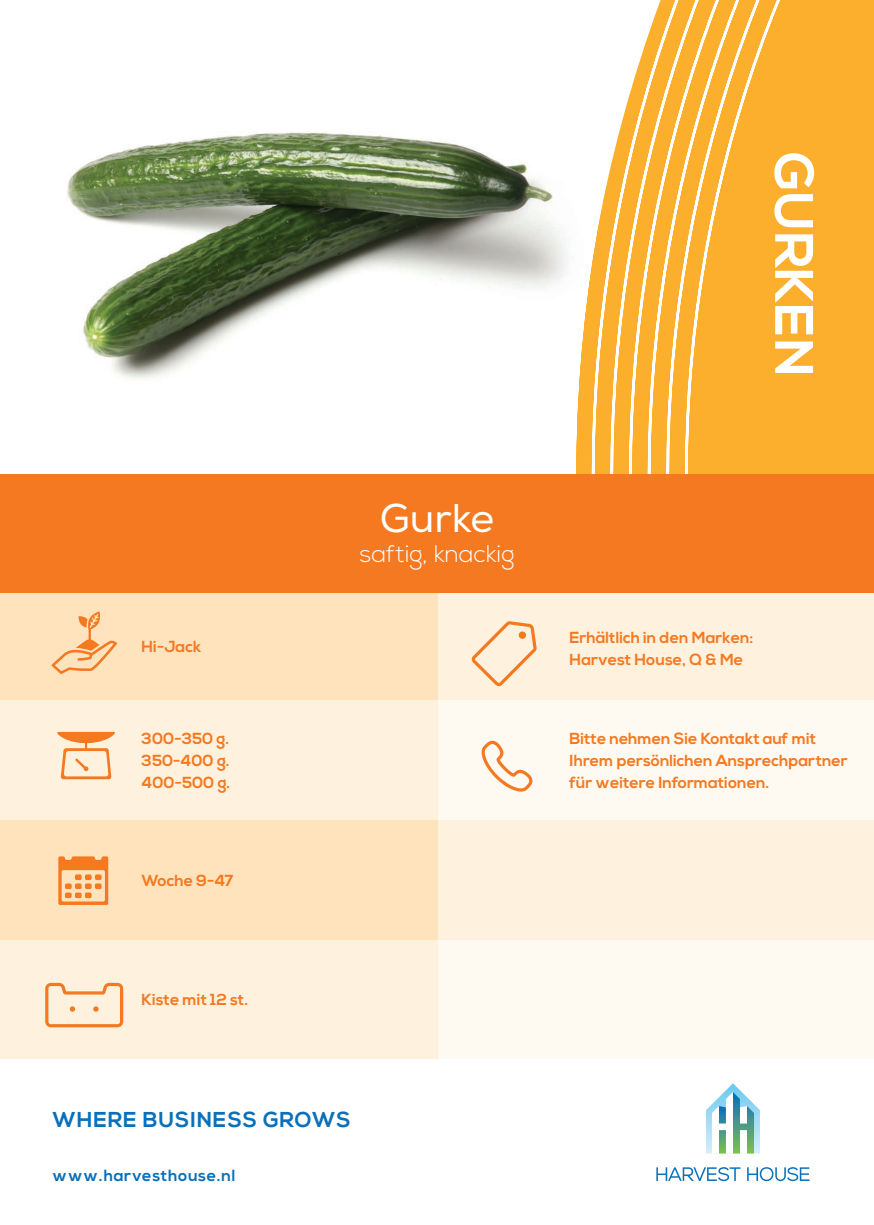
<style>
.page{position:relative;width:874px;height:1225px;background:#fff}
.page>*{position:absolute;margin:0;border:0;box-sizing:border-box;transform-origin:0 0}
.t1{font:700 54px "Nexa";color:#fff}
.t2{font:40px "Nexa";letter-spacing:-.005em;color:#fff}
.t3{font:300 24px "Nexa";color:#fff}
.t4{font:700 21.6px "Nexa";letter-spacing:.04em;color:#0970b9}
.t5{font:700 16.2px "Nexa";letter-spacing:.04em;color:#0970b9}
.t6{font:700 16px/22px "Nexa";color:#f47921}
</style>
<div class="page">
<img style="left:67px;top:132px;width:352px;height:248px">
<svg style="left:419px;top:140px;width:77px;height:143px;background:#8b9280"></svg>
<svg style="left:496px;top:0;width:377px;height:474px"></svg>
<div style="left:0;top:593px;width:437px;height:106px;background:#fee3bc"></div>
<div style="left:0;top:699px;width:437px;height:120px;background:#fef1dd"></div>
<div style="left:0;top:819px;width:437px;height:120px;background:#fee3bc"></div>
<div style="left:0;top:939px;width:437px;height:120px;background:#fef1dd"></div>
<div style="left:437px;top:593px;width:436px;height:106px;background:#fef1dd"></div>
<div style="left:437px;top:699px;width:436px;height:120px;background:#fef9f1"></div>
<div style="left:437px;top:819px;width:436px;height:120px;background:#fef1dd"></div>
<div style="left:437px;top:939px;width:436px;height:120px;background:#fef9f1"></div>
<svg style="left:656px;top:1167px;width:84px;height:14px"></svg>
<svg style="left:747px;top:1167px;width:62px;height:14px"></svg>
<svg style="left:706px;top:1083px;width:53px;height:70px"></svg>
<svg style="left:481px;top:741px;width:51px;height:50px"></svg>
<div style="left:0;top:474px;width:873px;height:119px;background:#f47921"></div>
<svg style="left:58px;top:856px;width:50px;height:49px"></svg>
<svg style="left:45px;top:983px;width:78px;height:44px"></svg>
<svg style="left:471px;top:621px;width:66px;height:65px"></svg>
<div style="left:518px;top:631px;width:8px;height:8px;background:#f47921;border-radius:50%"></div>
<svg style="left:57px;top:732px;width:58px;height:47px"></svg>
<svg style="left:51px;top:611px;width:66px;height:63px"></svg>
<p class="t6" style="left:141px;top:636px;width:61px">Hi-Jack</p>
<p class="t6" style="left:141px;top:728px;width:89px">300-350 g.</p>
<p class="t6" style="left:141px;top:750px;width:90px">350-400 g.</p>
<p class="t6" style="left:141px;top:772px;width:90px">400-500 g.</p>
<p class="t6" style="left:141px;top:869px;width:93px">Woche 9-47</p>
<p class="t2" style="left:379px;top:494px;width:116px">Gurke</p>
<p class="t3" style="left:359px;top:540px;width:156px">saftig, knackig</p>
<p class="t6" style="left:141px;top:989px;width:108px">Kiste mit 12 st.</p>
<p class="t4" style="left:53px;top:1107px;width:299px">WHERE BUSINESS GROWS</p>
<p class="t5" style="left:53px;top:1166px;width:184px">www.harvesthouse.nl</p>
<p class="t1" style="left:824px;top:152px;width:226px;rotate:90deg">GURKEN</p>
<p class="t6" style="left:569px;top:627px;width:185px">Erhältlich in den Marken:</p>
<p class="t6" style="left:569px;top:649px;width:175px">Harvest House, Q &amp; Me</p>
<p class="t6" style="left:569px;top:727px;width:279px">Bitte nehmen Sie Kontakt auf mit<br>Ihrem persönlichen Ansprechpartner für weitere Informationen.</p>
</div>
